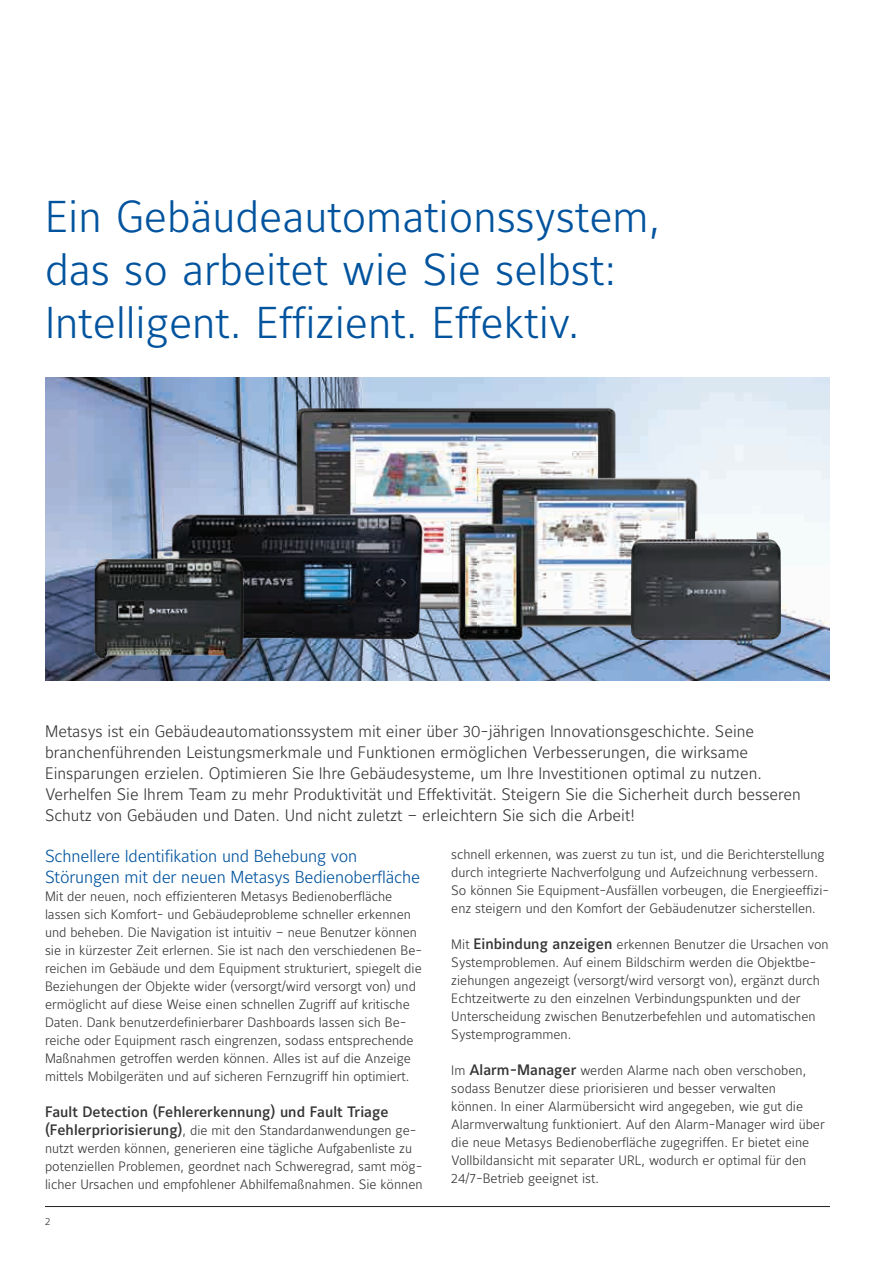
<style>
.page{position:relative;width:893px;height:1263px;background:#fff}
.page>*{position:absolute;margin:0;border:0;box-sizing:border-box;transform-origin:0 0}
.t1{font:44.1px/52.9px "Maurea Light Lf";color:#01539e}
.t2{font:17.25px/21px "Maurea Light Lf";letter-spacing:-.01em;color:#01539e}
.t3{font:16.5px/21px "Maurea Light Lf";color:#363536}
.t4{font:15px "Maurea Medium Lf";color:#363536}
.t5{font:13.5px/18px "Maurea Light Lf";color:#363536}
.t6{font:10.5px "Maurea Light Lf";color:#363536}
.s1{font-family:"Maurea Medium Lf";font-size:15px}
</style>
<div class="page">
<img style="left:45px;top:377px;width:784px;height:304px">
<img style="left:252px;top:400px;width:450px;height:242px">
<img style="left:167px;top:459px;width:288px;height:186px">
<img style="left:631px;top:531px;width:150px;height:114px">
<img style="left:94px;top:549px;width:151px;height:110px">
<hr style="left:45px;top:1206px;width:785px;height:1px;background:#231f20">
<h1 class="t1" style="left:45px;top:193px;width:617px">Ein Gebäudeautomationssystem, das so arbeitet wie Sie selbst:<br>Intelligent. Effizient. Effektiv.</h1>
<p class="t3" style="left:45px;top:722px;width:757px">Metasys ist ein Gebäudeautomationssystem mit einer über 30-jährigen Innovationsgeschichte. Seine branchenführenden Leistungsmerkmale und Funktionen ermöglichen Verbesserungen, die wirksame Einsparungen erzielen. Optimieren Sie Ihre Gebäudesysteme, um Ihre Investitionen optimal zu nutzen.<br>Verhelfen Sie Ihrem Team zu mehr Produktivität und Effektivität. Steigern Sie die Sicherheit durch besseren Schutz von Gebäuden und Daten. Und nicht zuletzt – erleichtern Sie sich die Arbeit!</p>
<p class="t2" style="left:45px;top:847px;width:377px">Schnellere Identifikation und Behebung von<br>Störungen mit der neuen Metasys Bedienoberfläche</p>
<p class="t5" style="left:45px;top:888px;width:379px">Mit der neuen, noch effizienteren Metasys Bedienoberfläche lassen sich Komfort- und Gebäudeprobleme schneller erkennen und beheben. Die Navigation ist intuitiv – neue Benutzer können sie in kürzester Zeit erlernen. Sie ist nach den verschiedenen Be&shy;reichen im Gebäude und dem Equipment strukturiert, spiegelt die Beziehungen der Objekte wider (versorgt/wird versorgt von) und ermöglicht auf diese Weise einen schnellen Zugriff auf kritische Daten. Dank benutzerdefinierbarer Dashboards lassen sich Be&shy;reiche oder Equipment rasch eingrenzen, sodass entsprechende Maßnahmen getroffen werden können. Alles ist auf die Anzeige mittels Mobilgeräten und auf sicheren Fernzugriff hin optimiert.</p>
<p class="t4" style="left:45px;top:1104px;width:345px">Fault Detection (Fehlererkennung) und Fault Triage</p>
<p class="t5" style="left:45px;top:1122px;width:379px"><span class="s1">(Fehlerpriorisierung)</span>, die mit den Standardanwendungen ge&shy;nutzt werden können, generieren eine tägliche Aufgabenliste zu potenziellen Problemen, geordnet nach Schweregrad, samt mög&shy;licher Ursachen und empfohlener Abhilfemaßnahmen. Sie können</p>
<p class="t5" style="left:451px;top:846px;width:379px">schnell erkennen, was zuerst zu tun ist, und die Berichterstellung durch integrierte Nachverfolgung und Aufzeichnung verbessern.<br>So können Sie Equipment-Ausfällen vorbeugen, die Energieeffizi&shy;enz steigern und den Komfort der Gebäudenutzer sicherstellen.</p>
<p class="t5" style="left:451px;top:936px;width:379px">Mit <span class="s1">Einbindung anzeigen</span> erkennen Benutzer die Ursachen von Systemproblemen. Auf einem Bildschirm werden die Objektbe&shy;ziehungen angezeigt (versorgt/wird versorgt von), ergänzt durch Echtzeitwerte zu den einzelnen Verbindungspunkten und der Unterscheidung zwischen Benutzerbefehlen und automatischen Systemprogrammen.</p>
<p class="t5" style="left:451px;top:1062px;width:375px">Im <span class="s1">Alarm-Manager</span> werden Alarme nach oben verschoben, sodass Benutzer diese priorisieren und besser verwalten können. In einer Alarmübersicht wird angegeben, wie gut die Alarmverwaltung funktioniert. Auf den Alarm-Manager wird über die neue Metasys Bedienoberfläche zugegriffen. Er bietet eine Vollbildansicht mit separater URL, wodurch er optimal für den 24/7-Betrieb geeignet ist.</p>
<p class="t6" style="left:45px;top:1215px;width:7px">2</p>
</div>
